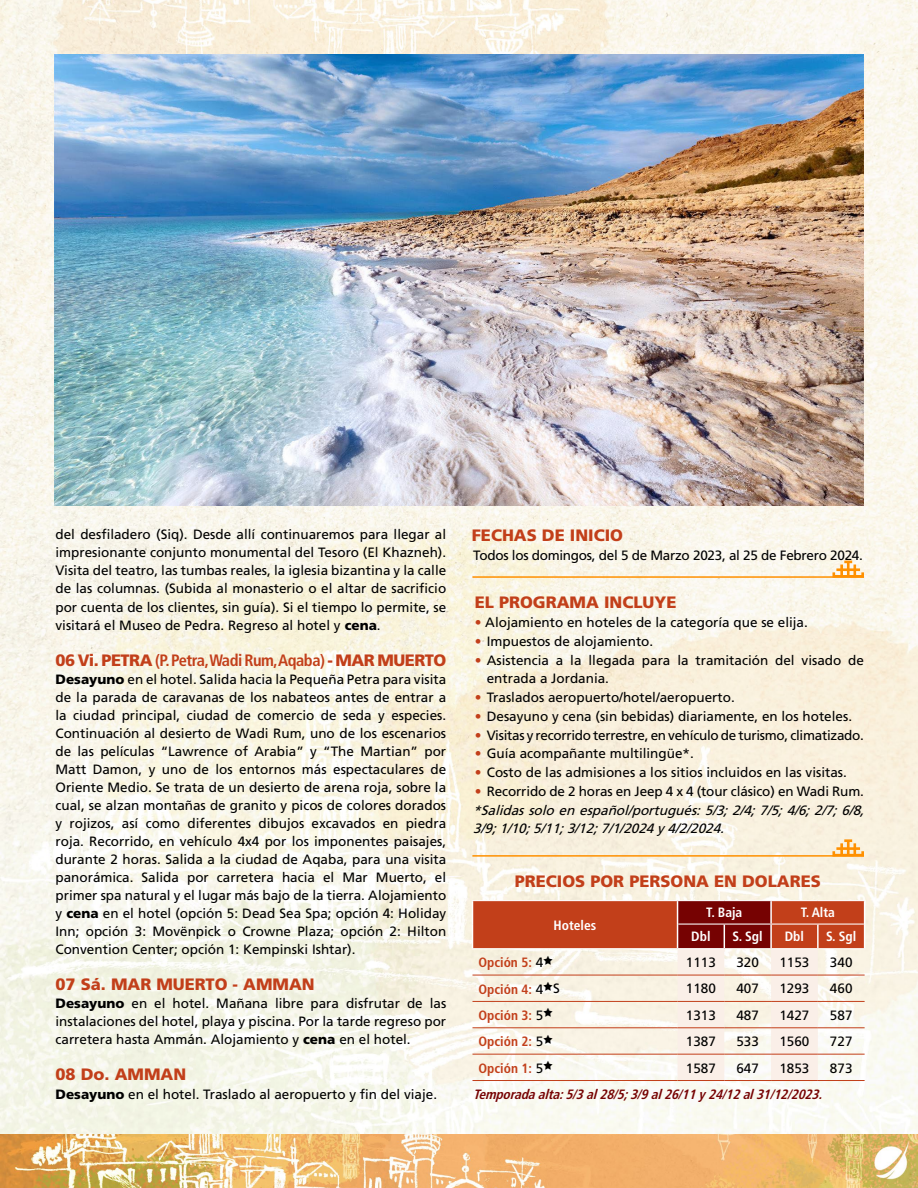
<style>
.page{position:relative;width:918px;height:1188px;background:#fff}
.page>*{position:absolute;margin:0;border:0;box-sizing:border-box;transform-origin:0 0}
.t1{font:900 16.5px "Frutiger";color:#c23f1a}
.t2{font:700 condensed 16.5px "Frutiger";letter-spacing:-.03em;color:#c23f1a}
.t3{font:13.5px/18px "Frutiger";color:#000;text-align:justify}
.t4{font:italic 13.5px/18.8px "Frutiger";color:#000}
.t5{font:13.5px "Frutiger";letter-spacing:-.02em;color:#000}
.t6{font:italic 700 condensed 13.5px "Frutiger";color:#760202}
.t7{font:700 condensed 13.5px "Frutiger";color:#c23f1a}
.t8{font:700 condensed 13.5px "Frutiger";color:#fff}
.s1{font-weight:900}
.s2{font-weight:900;font-stretch:normal}
.s3{color:#c23f1a}
.s4{font-style:normal;color:#c23f1a}
.s5{font-style:normal}
.s6{font-weight:400;font-stretch:normal;color:#000}
</style>
<div class="page">
<img style="left:0;top:0;width:918px;height:1134px">
<img style="left:0;top:1134px;width:918px;height:54px">
<svg style="left:472px;top:901px;width:393px;height:179px"></svg>
<hr style="left:472px;top:975px;width:206px;height:1px;background:#c23f1a">
<hr style="left:678px;top:975px;width:46px;height:1px;background:#c23f1a">
<hr style="left:724px;top:975px;width:47px;height:1px;background:#c23f1a">
<hr style="left:771px;top:975px;width:47px;height:1px;background:#c23f1a">
<hr style="left:818px;top:975px;width:47px;height:1px;background:#c23f1a">
<hr style="left:472px;top:1001px;width:206px;height:1px;background:#c23f1a">
<hr style="left:678px;top:1001px;width:46px;height:1px;background:#c23f1a">
<hr style="left:724px;top:1001px;width:47px;height:1px;background:#c23f1a">
<hr style="left:771px;top:1001px;width:47px;height:1px;background:#c23f1a">
<hr style="left:818px;top:1001px;width:47px;height:1px;background:#c23f1a">
<hr style="left:472px;top:1028px;width:206px;height:1px;background:#c23f1a">
<hr style="left:678px;top:1028px;width:46px;height:1px;background:#c23f1a">
<hr style="left:724px;top:1028px;width:47px;height:1px;background:#c23f1a">
<hr style="left:771px;top:1028px;width:47px;height:1px;background:#c23f1a">
<hr style="left:818px;top:1028px;width:47px;height:1px;background:#c23f1a">
<hr style="left:472px;top:1054px;width:206px;height:1px;background:#c23f1a">
<hr style="left:678px;top:1054px;width:46px;height:1px;background:#c23f1a">
<hr style="left:724px;top:1054px;width:47px;height:1px;background:#c23f1a">
<hr style="left:771px;top:1054px;width:47px;height:1px;background:#c23f1a">
<hr style="left:818px;top:1054px;width:47px;height:1px;background:#c23f1a">
<hr style="left:472px;top:1080px;width:206px;height:1px;background:#c23f1a">
<hr style="left:678px;top:1080px;width:46px;height:1px;background:#c23f1a">
<hr style="left:724px;top:1080px;width:47px;height:1px;background:#c23f1a">
<hr style="left:771px;top:1080px;width:47px;height:1px;background:#c23f1a">
<hr style="left:818px;top:1080px;width:47px;height:1px;background:#c23f1a">
<hr style="left:472px;top:900px;width:206px;height:1px;background:#fff">
<hr style="left:472px;top:948px;width:206px;height:1px;background:#fff">
<hr style="left:678px;top:900px;width:46px;height:1px;background:#fff">
<hr style="left:724px;top:900px;width:47px;height:1px;background:#fff">
<hr style="left:771px;top:900px;width:47px;height:1px;background:#fff">
<hr style="left:818px;top:900px;width:47px;height:1px;background:#fff">
<hr style="left:678px;top:924px;width:46px;height:1px;background:#fff">
<hr style="left:724px;top:924px;width:47px;height:1px;background:#fff">
<hr style="left:771px;top:924px;width:47px;height:1px;background:#fff">
<hr style="left:818px;top:924px;width:46px;height:1px;background:#fff">
<hr style="left:678px;top:948px;width:46px;height:1px;background:#fff">
<hr style="left:724px;top:948px;width:47px;height:1px;background:#fff">
<hr style="left:771px;top:948px;width:47px;height:1px;background:#fff">
<hr style="left:818px;top:948px;width:47px;height:1px;background:#fff">
<img style="left:54px;top:54px;width:810px;height:452px">
<hr style="left:472px;top:855px;width:392px;height:2px;background:#ff9000">
<svg style="left:832px;top:839px;width:32px;height:18px"></svg>
<hr style="left:472px;top:576px;width:392px;height:2px;background:#ff9000">
<svg style="left:832px;top:561px;width:32px;height:17px"></svg>
<p class="t3" style="left:56px;top:525px;width:392px">del desfiladero (Siq). Desde allí continuaremos para llegar al impresionante conjunto monumental del Tesoro (El Khazneh).<br>Visita del teatro, las tumbas reales, la iglesia bizantina y la calle de las columnas. (Subida al monasterio o el altar de sacrificio por cuenta de los clientes, sin guía). Si el tiempo lo permite, se visitará el Museo de Pedra. Regreso al hotel y <span class="s1">cena</span>.</p>
<p class="t2" style="left:56px;top:650px;width:392px"><span class="s2">06 Vi. PETRA</span> (P. Petra, Wadi Rum, Aqaba) <span class="s2">- MAR MUERTO</span></p>
<p class="t3" style="left:56px;top:670px;width:392px"><span class="s1">Desayuno</span> en el hotel. Salida hacia la Pequeña Petra para visita de la parada de caravanas de los nabateos antes de entrar a la ciudad principal, ciudad de comercio de seda y especies.<br>Continuación al desierto de Wadi Rum, uno de los escenarios de las películas “Lawrence of Arabia” y “The Martian” por Matt Damon, y uno de los entornos más espectaculares de Oriente Medio. Se trata de un desierto de arena roja, sobre la cual, se alzan montañas de granito y picos de colores dorados y rojizos, así como diferentes dibujos excavados en piedra roja. Recorrido, en vehículo 4x4 por los imponentes paisajes, durante 2 horas. Salida a la ciudad de Aqaba, para una visita panorámica. Salida por carretera hacia el Mar Muerto, el primer spa natural y el lugar más bajo de la tierra. Alojamiento y <span class="s1">cena</span> en el hotel (opción 5: Dead Sea Spa; opción 4: Holiday Inn; opción 3: Movënpick o Crowne Plaza; opción 2: Hilton Convention Center; opción 1: Kempinski Ishtar).</p>
<p class="t1" style="left:56px;top:974px;width:261px">07 Sá. MAR MUERTO - AMMAN</p>
<p class="t3" style="left:56px;top:994px;width:392px"><span class="s1">Desayuno</span> en el hotel. Mañana libre para disfrutar de las instalaciones del hotel, playa y piscina. Por la tarde regreso por carretera hasta Ammán. Alojamiento y <span class="s1">cena</span> en el hotel.</p>
<p class="t1" style="left:56px;top:1064px;width:132px">08 Do. AMMAN</p>
<p class="t3" style="left:56px;top:1085px;width:383px"><span class="s1">Desayuno</span> en el hotel. Traslado al aeropuerto y fin del viaje.</p>
<p class="t1" style="left:472px;top:525px;width:153px">FECHAS DE INICIO</p>
<p class="t5" style="left:473px;top:547px;width:391px">Todos los domingos, del 5 de Marzo 2023, al 25 de Febrero 2024.</p>
<p class="t1" style="left:475px;top:593px;width:203px">EL PROGRAMA INCLUYE</p>
<p class="t3" style="left:475px;top:613px;width:335px"><span class="s3">•</span> Alojamiento en hoteles de la categoría que se elija.</p>
<p class="t3" style="left:475px;top:632px;width:180px"><span class="s3">•</span> Impuestos de alojamiento.</p>
<p class="t3" style="left:487px;top:650px;width:379px;line-height:18.8px;text-indent:-12px"><span class="s3">•</span> Asistencia a la llegada para la tramitación del visado de entrada a Jordania.</p>
<p class="t3" style="left:475px;top:688px;width:262px"><span class="s3">•</span> Traslados aeropuerto/hotel/aeropuerto.</p>
<p class="t3" style="left:475px;top:707px;width:379px"><span class="s3">•</span> Desayuno y cena (sin bebidas) diariamente, en los hoteles.</p>
<p class="t5" style="left:475px;top:727px;width:391px"><span class="s3">•</span> Visitas y recorrido terrestre, en vehículo de turismo, climatizado.</p>
<p class="t3" style="left:475px;top:745px;width:221px"><span class="s3">•</span> Guía acompañante multilingüe*.</p>
<p class="t3" style="left:475px;top:763px;width:374px"><span class="s3">•</span> Costo de las admisiones a los sitios incluidos en las visitas.</p>
<p class="t4" style="left:473px;top:782px;width:396px"><span class="s4">•</span> <span class="s5">Recorrido de 2 horas en Jeep 4 x 4 (tour clásico) en Wadi Rum. </span>*Salidassolo en español/portugués:5/3;2/4;7/5;4/6;2/7;6/8,<br>3/9;1/10;5/11;3/12;7/1/2024y 4/2/2024.</p>
<p class="t1" style="left:515px;top:871px;width:308px">PRECIOS POR PERSONA EN DOLARES</p>
<p class="t8" style="left:554px;top:917px;width:44px">Hoteles</p>
<p class="t8" style="left:706px;top:905px;width:38px">T. Baja</p>
<p class="t8" style="left:801px;top:905px;width:36px">T. Alta</p>
<p class="t8" style="left:691px;top:929px;width:21px">Dbl</p>
<p class="t8" style="left:733px;top:929px;width:32px">S. Sgl</p>
<p class="t8" style="left:785px;top:929px;width:21px">Dbl</p>
<p class="t8" style="left:826px;top:929px;width:32px">S. Sgl</p>
<p class="t7" style="left:478px;top:954px;width:76px">Opción 5: <span class="s6">4</span><sup>A</sup></p>
<p class="t3" style="left:686px;top:953px;width:32px">1113</p>
<p class="t3" style="left:736px;top:953px;width:24px">320</p>
<p class="t3" style="left:779px;top:953px;width:32px">1153</p>
<p class="t3" style="left:830px;top:953px;width:24px">340</p>
<p class="t7" style="left:479px;top:981px;width:83px">Opción 4: <span class="s6">4</span><sup>A</sup><span class="s6">S</span></p>
<p class="t3" style="left:686px;top:980px;width:32px">1180</p>
<p class="t3" style="left:736px;top:980px;width:24px">407</p>
<p class="t3" style="left:779px;top:980px;width:32px">1293</p>
<p class="t3" style="left:830px;top:980px;width:24px">460</p>
<p class="t7" style="left:479px;top:1007px;width:76px">Opción 3: <span class="s6">5</span><sup>A</sup></p>
<p class="t3" style="left:686px;top:1006px;width:32px">1313</p>
<p class="t3" style="left:736px;top:1006px;width:24px">487</p>
<p class="t3" style="left:779px;top:1006px;width:32px">1427</p>
<p class="t3" style="left:830px;top:1006px;width:24px">587</p>
<p class="t7" style="left:479px;top:1034px;width:76px">Opción 2: <span class="s6">5</span><sup>A</sup></p>
<p class="t3" style="left:686px;top:1032px;width:32px">1387</p>
<p class="t3" style="left:736px;top:1032px;width:24px">533</p>
<p class="t3" style="left:779px;top:1032px;width:32px">1560</p>
<p class="t3" style="left:830px;top:1032px;width:24px">727</p>
<p class="t7" style="left:479px;top:1060px;width:76px">Opción 1: <span class="s6">5</span><sup>A</sup></p>
<p class="t3" style="left:686px;top:1059px;width:32px">1587</p>
<p class="t3" style="left:736px;top:1059px;width:24px">647</p>
<p class="t3" style="left:779px;top:1059px;width:32px">1853</p>
<p class="t3" style="left:830px;top:1059px;width:24px">873</p>
<p class="t6" style="left:473px;top:1086px;width:354px">Temporadaalta:5/3al28/5;3/9al26/11y24/12al31/12/2023.</p>
</div>
